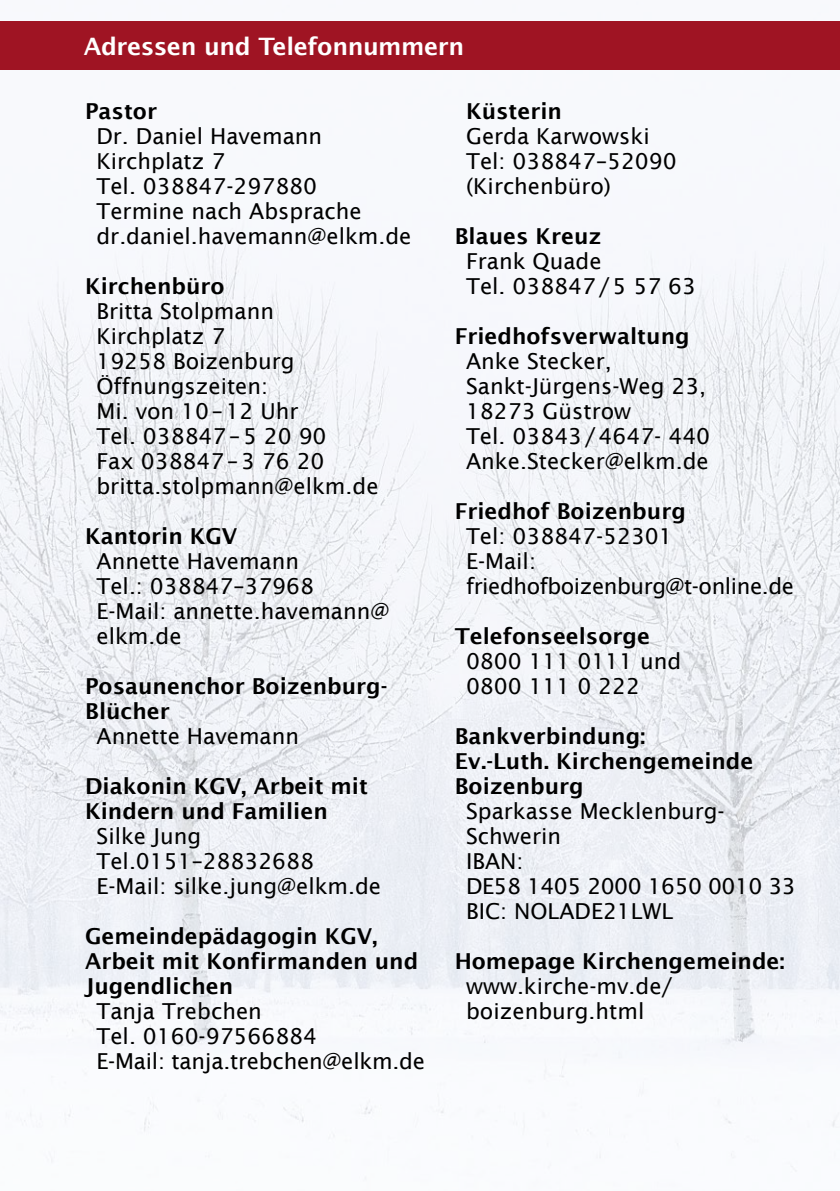
<style>
.page{position:relative;width:840px;height:1191px;background:#fff}
.page>*{position:absolute;margin:0;border:0;box-sizing:border-box;transform-origin:0 0}
.t1{font:600 24px "Lucida Sans";letter-spacing:-.015em;color:#fff}
.t2{font:22px/25px "Lucida Sans";color:#000}
.t3{font:600 22px/25px "Lucida Sans";color:#000}
.t4{font:22px/25px "Lucida Sans";letter-spacing:-.02em;color:#000}
</style>
<div class="page">
<img style="left:0;top:69px;width:839px;height:1110px">
<div style="left:0;top:21px;width:839px;height:48px;background:#9f1423"></div>
<p class="t1" style="left:84px;top:32px;width:382px">Adressen und Telefonnummern</p>
<p class="t3" style="left:85px;top:99px;width:73px">Pastor</p>
<p class="t2" style="left:96px;top:124px;width:316px">Dr. Daniel Havemann<br>Kirchplatz 7<br>Tel. 038847-297880<br>Termine nach Absprache dr.daniel.havemann@elkm.de</p>
<p class="t3" style="left:85px;top:274px;width:141px">Kirchenbüro</p>
<p class="t2" style="left:96px;top:299px;width:283px">Britta Stolpmann<br>Kirchplatz 7<br>19258 Boizenburg<br>Öffnungszeiten:<br>Mi. von 10–12 Uhr<br>Tel. 038847–5 20 90<br>Fax 038847–3 76 20 britta.stolpmann@elkm.de</p>
<p class="t3" style="left:85px;top:523px;width:154px">Kantorin KGV</p>
<p class="t2" style="left:96px;top:549px;width:294px">Annette Havemann<br>Tel.: 038847–37968<br>E-Mail: annette.havemann@ elkm.de</p>
<p class="t3" style="left:85px;top:673px;width:304px">Posaunenchor Boizenburg-<br>Blücher</p>
<p class="t2" style="left:96px;top:723px;width:204px">Annette Havemann</p>
<p class="t3" style="left:85px;top:773px;width:284px">Diakonin KGV, Arbeit mit<br>Kindern und Familien</p>
<p class="t2" style="left:96px;top:823px;width:286px">Silke Jung<br>Tel.0151–28832688<br>E-Mail: silke.jung@elkm.de</p>
<p class="t3" style="left:85px;top:923px;width:334px">Gemeindepädagogin KGV,<br>Arbeit mit Konfirmanden und<br>Jugendlichen</p>
<p class="t2" style="left:96px;top:998px;width:330px">Tanja Trebchen<br>Tel. 0160-97566884<br>E-Mail: tanja.trebchen@elkm.de</p>
<p class="t3" style="left:466px;top:98px;width:97px">Küsterin</p>
<p class="t2" style="left:466px;top:123px;width:212px">Gerda Karwowski<br>Tel: 038847–52090 (Kirchenbüro)</p>
<p class="t3" style="left:454px;top:223px;width:148px">Blaues Kreuz</p>
<p class="t2" style="left:466px;top:248px;width:231px">Frank Quade<br>Tel. 038847/5 57 63</p>
<p class="t3" style="left:454px;top:323px;width:236px">Friedhofsverwaltung</p>
<p class="t2" style="left:466px;top:348px;width:245px">Anke Stecker,<br>Sankt-Jürgens-Weg 23,<br>18273 Güstrow<br>Tel. 03843/4647- 440<br>Anke.Stecker@elkm.de</p>
<p class="t3" style="left:454px;top:498px;width:232px">Friedhof Boizenburg</p>
<p class="t4" style="left:466px;top:523px;width:329px">Tel: 038847-52301<br>E-Mail: friedhofboizenburg@t-online.de</p>
<p class="t3" style="left:454px;top:623px;width:197px">Telefonseelsorge</p>
<p class="t2" style="left:466px;top:648px;width:216px">0800 111 0111 und<br>0800 111 0 222</p>
<p class="t3" style="left:454px;top:723px;width:300px">Bankverbindung:<br>Ev.-Luth. Kirchengemeinde<br>Boizenburg</p>
<p class="t2" style="left:466px;top:798px;width:331px">Sparkasse Mecklenburg-<br>Schwerin<br>IBAN:<br>DE58 1405 2000 1650 0010 33<br>BIC: NOLADE21LWL</p>
<p class="t3" style="left:454px;top:948px;width:331px">Homepage Kirchengemeinde:</p>
<p class="t2" style="left:466px;top:973px;width:208px">www.kirche-mv.de/ boizenburg.html</p>
</div>
